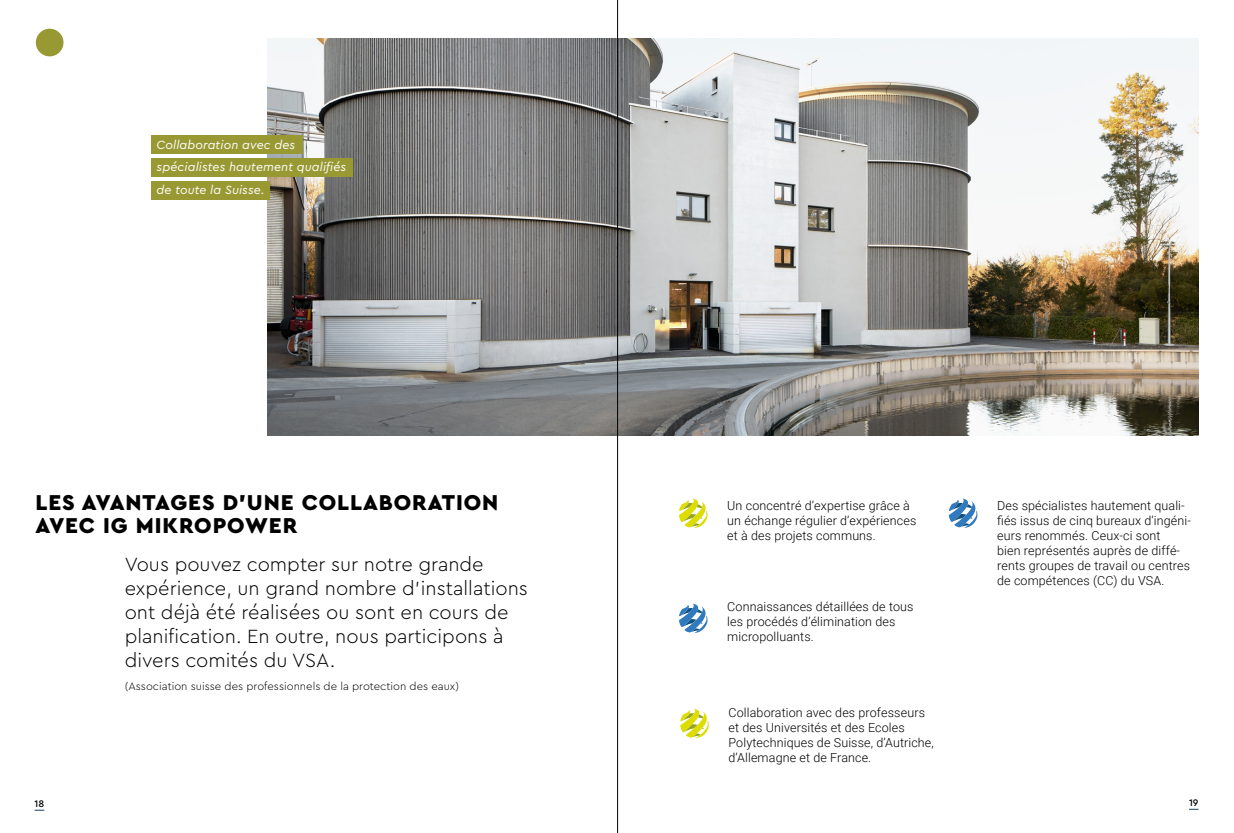
<style>
.page{position:relative;width:1234px;height:833px;background:#fff}
.page>*{position:absolute;margin:0;border:0;box-sizing:border-box;transform-origin:0 0}
.t1{font:900 22.5px/22.5px "Cera Pro";letter-spacing:.04em;color:#000}
.t2{font:300 20px/24px "Cera Pro";color:#000}
.t3{font:300 12.5px/15px "Roboto";letter-spacing:.01em;color:#000}
.t4{font:italic 12.38px/21.8px "Cera Pro";letter-spacing:.01em;color:#fff}
.t5{font:300 11.25px "Cera Pro";color:#000}
.t6{font:500 10px "Cera Pro";color:#000}
</style>
<div class="page">
<img style="left:267px;top:39px;width:931px;height:396px">
<div style="left:36px;top:29px;width:27px;height:27px;background:#993;border-radius:50%"></div>
<svg style="left:1189px;top:808px;width:9px;height:2px"></svg>
<svg style="left:35px;top:809px;width:9px;height:2px"></svg>
<div style="left:151px;top:135px;width:152px;height:18px;background:#993"></div>
<div style="left:151px;top:158px;width:202px;height:18px;background:#993"></div>
<div style="left:151px;top:181px;width:119px;height:18px;background:#993"></div>
<svg style="left:679px;top:499px;width:29px;height:29px"></svg>
<svg style="left:680px;top:709px;width:29px;height:29px"></svg>
<svg style="left:679px;top:604px;width:29px;height:29px"></svg>
<svg style="left:949px;top:498px;width:29px;height:30px"></svg>
<hr style="left:617px;top:0;width:1px;height:833px;background:#000">
<p class="t4" style="left:157px;top:134px;width:191px">Collaboration avec des spécialistes hautement qualifiés</p>
<p class="t4" style="left:157px;top:178px;width:109px">de toute la Suisse.</p>
<h1 class="t1" style="left:35px;top:491px;width:464px">LES AVANTAGES D’UNE COLLABORATION<br>AVEC IG MIKROPOWER</h1>
<h2 class="t2" style="left:125px;top:552px;width:404px">Vous pouvez compter sur notre grande expérience, un grand nombre d’installations ont déjà été réalisées ou sont en cours de planification. En outre, nous participons à divers comités du VSA.</h2>
<p class="t5" style="left:125px;top:678px;width:336px">(Association suisse des professionnels de la protection des eaux)</p>
<p class="t3" style="left:727px;top:497px;width:190px">Un concentré d’expertise grâce à un échange régulier d’expériences et à des projets communs.</p>
<p class="t3" style="left:996px;top:497px;width:195px">Des spécialistes hautement quali&shy;fiés issus de cinq bureaux d’ingéni&shy;eurs renommés. Ceux-ci sont<br>bien représentés auprès de diffé&shy;rents groupes de travail ou centres de compétences (CC) du VSA.</p>
<p class="t3" style="left:727px;top:599px;width:188px">Connaissances détaillées de tous les procédés d’élimination des micropolluants.</p>
<p class="t3" style="left:728px;top:704px;width:207px">Collaboration avec des professeurs et des Universités et des Ecoles Polytechniques de Suisse, d’Autriche, d’Allemagne et de France.</p>
<p class="t6" style="left:35px;top:796px;width:11px">18</p>
<p class="t6" style="left:1188px;top:795px;width:11px">19</p>
</div>
